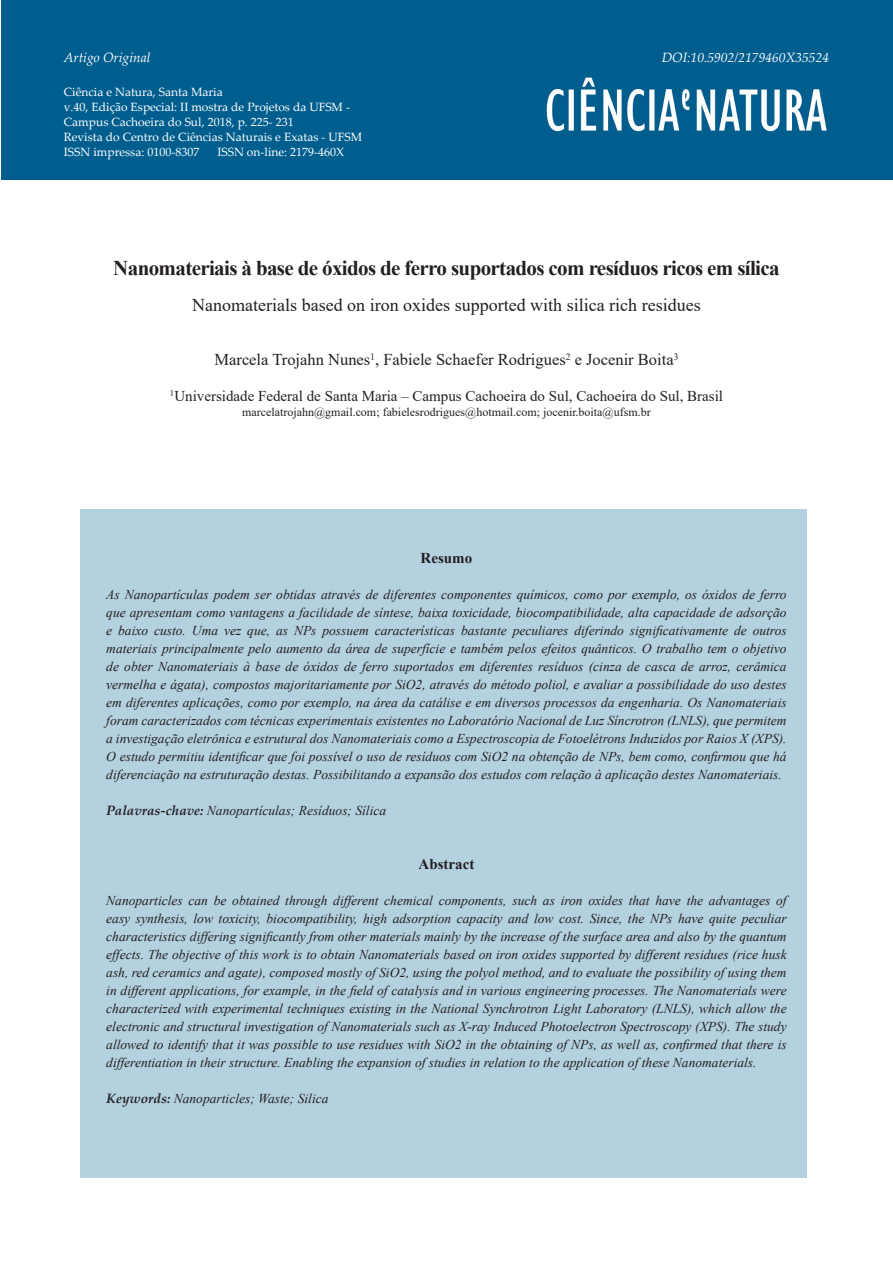
<style>
.page{position:relative;width:893px;height:1263px;background:#fff}
.page>*{position:absolute;margin:0;border:0;box-sizing:border-box;transform-origin:0 0}
.TituloArtigoPORTUGUE{font:700 21px "Times New Roman";letter-spacing:-.03em;color:#231f20}
.TituloArtigoENGLISH{font:18px "Times New Roman";color:#231f20}
.NomesAUTORES{font:16.5px "Times New Roman";color:#231f20}
.TitulacaoFiliacao{font:15px "Times New Roman";color:#231f20}
.TituloRESUMO_ABSTRAC{font:700 15px "Times New Roman";color:#231f20}
.TextoRESUMO_ABSTRACT{font:italic 13.5px/18px "Times New Roman";color:#231f20;text-align:justify}
.Palavras-chaveRESUMO{font:italic 13.5px "Times New Roman";color:#231f20}
.t1{font:italic 13.5px "Palatino Linotype";color:#fff}
.t2{font:12px/15px "Palatino Linotype";color:#fff}
.E-mailAUTOR{font:12px "Times New Roman";color:#231f20}
.s1{font-family:"Palatino Linotype";font-weight:700}
</style>
<div class="page">
<div style="left:1px;top:0;width:891px;height:180px;background:#005e8e"></div>
<img style="left:546px;top:77px;width:281px;height:55px">
<div style="left:80px;top:509px;width:726px;height:669px;background:#b4d1e0"></div>
<p class="t1" style="left:64px;top:48px;width:88px">Artigo Original</p>
<p class="t1" style="left:662px;top:48px;width:169px">DOI:10.5902/2179460X35524</p>
<p class="t2" style="left:64px;top:84px;width:300px">Ciência e Natura, Santa Maria<br>v.40, Edição Especial: II mostra de Projetos da UFSM - Campus Cachoeira do Sul, 2018, p. 225- 231<br>Revista do Centro de Ciências Naturais e Exatas - UFSM ISSN impressa: 0100-8307</p>
<p class="t2" style="left:217px;top:144px;width:128px">ISSN on-line: 2179-460X</p>
<p class="TituloArtigoPORTUGUE" style="left:113px;top:253px;width:668px">Nanomateriais à base de óxidos de ferro suportados com resíduos ricos em sílica</p>
<p class="TituloArtigoENGLISH" style="left:192px;top:293px;width:510px">Nanomaterials based on iron oxides supported with silica rich residues</p>
<p class="NomesAUTORES" style="left:214px;top:348px;width:465px">Marcela Trojahn Nunes<sup>1</sup>, Fabiele Schaefer Rodrigues<sup>2</sup> e Jocenir Boita<sup>3</sup></p>
<p class="TitulacaoFiliacao" style="left:170px;top:386px;width:555px"><sup>1</sup>Universidade Federal de Santa Maria – Campus Cachoeira do Sul, Cachoeira do Sul, Brasil</p>
<p class="E-mailAUTOR" style="left:242px;top:403px;width:410px">marcelatrojahn@gmail.com; fabielesrodrigues@hotmail.com; jocenir.boita@ufsm.br</p>
<p class="TituloRESUMO_ABSTRAC" style="left:421px;top:547px;width:53px">Resumo</p>
<p class="TextoRESUMO_ABSTRACT" style="left:106px;top:585px;width:682px">As Nanopartículas podem ser obtidas através de diferentes componentes químicos, como por exemplo, os óxidos de ferro que apresentam como vantagens a facilidade de síntese, baixa toxicidade, biocompatibilidade, alta capacidade de adsorção e baixo custo. Uma vez que, as NPs possuem características bastante peculiares diferindo significativamente de outros materiais principalmente pelo aumento da área de superfície e também pelos efeitos quânticos. O trabalho tem o objetivo de obter Nanomateriais à base de óxidos de ferro suportados em diferentes resíduos (cinza de casca de arroz, cerâmica vermelha e ágata), compostos majoritariamente por SiO2, através do método poliol, e avaliar a possibilidade do uso destes em diferentes aplicações, como por exemplo, na área da catálise e em diversos processos da engenharia. Os Nanomateriais foram caracterizados com técnicas experimentais existentes no Laboratório Nacional de Luz Síncrotron (LNLS), que permitem a investigação eletrônica e estrutural dos Nanomateriais como a Espectroscopia de Fotoelétrons Induzidos por Raios X (XPS).<br>O estudo permitiu identificar que foi possível o uso de resíduos com SiO2 na obtenção de NPs, bem como, confirmou que há diferenciação na estruturação destas. Possibilitando a expansão dos estudos com relação à aplicação destes Nanomateriais.</p>
<p class="Palavras-chaveRESUMO" style="left:106px;top:801px;width:281px"><span class="s1">Palavras-chave:</span> Nanopartículas; Resíduos; Sílica</p>
<p class="TituloRESUMO_ABSTRAC" style="left:419px;top:853px;width:57px">Abstract</p>
<p class="TextoRESUMO_ABSTRACT" style="left:106px;top:891px;width:682px">Nanoparticles can be obtained through different chemical components, such as iron oxides that have the advantages of easy synthesis, low toxicity, biocompatibility, high adsorption capacity and low cost. Since, the NPs have quite peculiar characteristics differing significantly from other materials mainly by the increase of the surface area and also by the quantum effects. The objective of this work is to obtain Nanomaterials based on iron oxides supported by different residues (rice husk ash, red ceramics and agate), composed mostly of SiO2, using the polyol method, and to evaluate the possibility of using them in different applications, for example, in the field of catalysis and in various engineering processes. The Nanomaterials were characterized with experimental techniques existing in the National Synchrotron Light Laboratory (LNLS), which allow the electronic and structural investigation of Nanomaterials such as X-ray Induced Photoelectron Spectroscopy (XPS). The study allowed to identify that it was possible to use residues with SiO2 in the obtaining of NPs, as well as, confirmed that there is differentiation in their structure. Enabling the expansion of studies in relation to the application of these Nanomaterials.</p>
<p class="Palavras-chaveRESUMO" style="left:106px;top:1089px;width:224px"><span class="s1">Keywords:</span> Nanoparticles; Waste; Silica</p>
</div>
